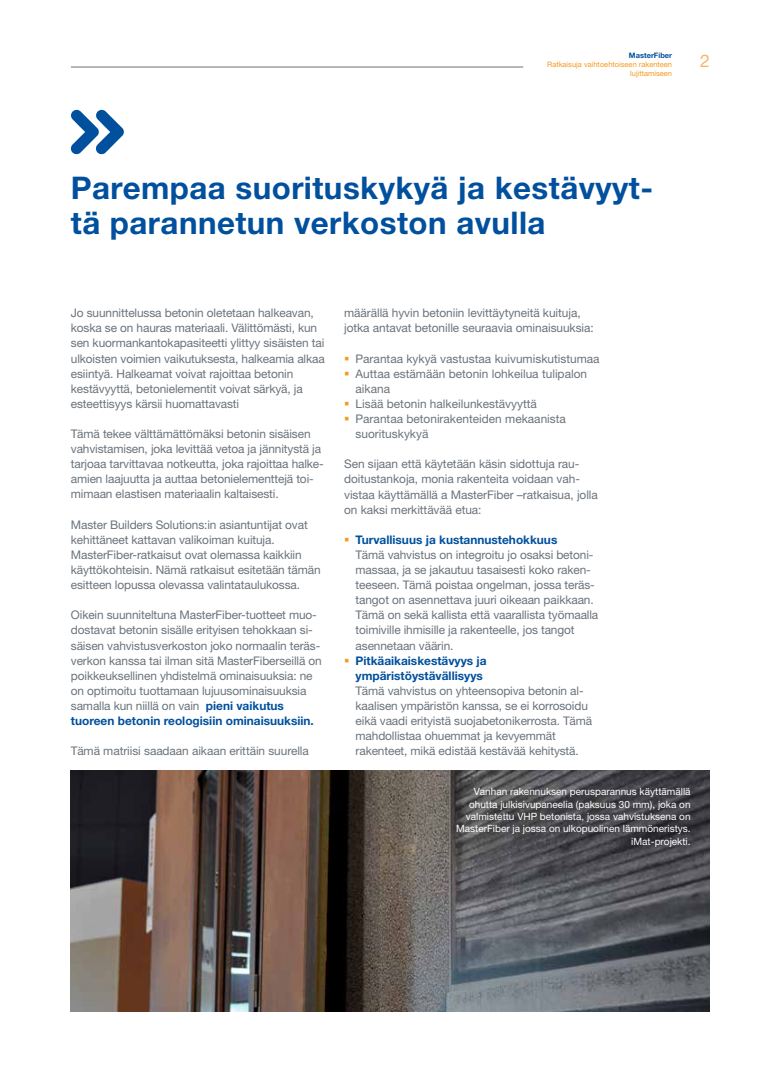
<style>
.page{position:relative;width:780px;height:1088px;background:#fff}
.page>*{position:absolute;margin:0;border:0;box-sizing:border-box;transform-origin:0 0}
.t1{font:700 31.25px/35.4px "Helvetica Neue LT Std";letter-spacing:.015em;color:#00509e}
.t2{font:17.5px "Helvetica Neue LT Std";color:#fcb562}
.t3{font:11.88px/15.1px "Helvetica Neue LT Std";letter-spacing:-.01em;color:#6a737b}
.t4{font:700 11.88px/15.1px "Helvetica Neue LT Std";color:#00509e}
.t5{font:10px/12.4px "Helvetica Neue";color:#fff;text-align:right}
.t6{font:7.5px/8.9px "Helvetica Neue LT Std";color:#f8991d;text-align:right}
.t7{font:700 7.5px "Helvetica Neue LT Std";color:#00509e}
.s1{font-weight:700;color:#00509e}
.s2{color:#f8991d}
</style>
<div class="page">
<hr style="left:71px;top:67px;width:452px;height:1px;background:#6a737b">
<svg style="left:71px;top:110px;width:53px;height:44px"></svg>
<img style="left:71px;top:770px;width:638px;height:242px">
<p class="t7" style="left:629px;top:50px;width:45px">MasterFiber</p>
<p class="t6" style="left:547px;top:59px;width:126px">Ratkaisuja vaihtoehtoiseen rakenteen lujittamiseen</p>
<h2 class="t2" style="left:700px;top:50px;width:11px">2</h2>
<h1 class="t1" style="left:71px;top:169px;width:583px">Parempaa suorituskykyä ja kestävyyt&shy;tä parannetun verkoston avulla</h1>
<p class="t3" style="left:71px;top:305px;width:255px">Jo suunnittelussa betonin oletetaan halkeavan, koska se on hauras materiaali. Välittömästi, kun sen kuormankantokapasiteetti ylittyy sisäisten tai ulkoisten voimien vaikutuksesta, halkeamia alkaa esiintyä. Halkeamat voivat rajoittaa betonin kestävyyttä, betonielementit voivat särkyä, ja esteettisyys kärsii huomattavasti</p>
<p class="t3" style="left:71px;top:426px;width:254px">Tämä tekee välttämättömäksi betonin sisäisen vahvistamisen, joka levittää vetoa ja jännitystä ja tarjoaa tarvittavaa notkeutta, joka rajoittaa halke&shy;amien laajuutta ja auttaa betonielementtejä toi&shy;mimaan elastisen materiaalin kaltaisesti.</p>
<p class="t3" style="left:71px;top:517px;width:251px">Master Builders Solutions:in asiantuntijat ovat kehittäneet kattavan valikoiman kuituja.<br>MasterFiber-ratkaisut ovat olemassa kaikkiin käyttökohteisin. Nämä ratkaisut esitetään tämän esitteen lopussa olevassa valintataulukossa.</p>
<p class="t3" style="left:71px;top:607px;width:252px">Oikein suunniteltuna MasterFiber-tuotteet muo&shy;dostavat betonin sisälle erityisen tehokkaan si&shy;säisen vahvistusverkoston joko normaalin teräs&shy;verkon kanssa tai ilman sitä MasterFiberseillä on poikkeuksellinen yhdistelmä ominaisuuksia: ne on optimoitu tuottamaan lujuusominaisuuksia samalla kun niillä on vain <span class="s1">pieni vaikutus tuoreen betonin reologisiin ominaisuuksiin.</span></p>
<p class="t3" style="left:71px;top:743px;width:239px">Tämä matriisi saadaan aikaan erittäin suurella</p>
<p class="t3" style="left:344px;top:305px;width:251px">määrällä hyvin betoniin levittäytyneitä kuituja, jotka antavat betonille seuraavia ominaisuuksia:</p>
<p class="t3" style="left:344px;top:351px;width:257px"><span class="s2">▪</span> Parantaa kykyä vastustaa kuivumiskutistumaa</p>
<p class="t3" style="left:355px;top:366px;width:233px;text-indent:-11px"><span class="s2">▪</span> Auttaa estämään betonin lohkeilua tulipalon aikana</p>
<p class="t3" style="left:344px;top:396px;width:194px"><span class="s2">▪</span> Lisää betonin halkeilunkestävyyttä</p>
<p class="t3" style="left:355px;top:411px;width:212px;text-indent:-11px"><span class="s2">▪</span> Parantaa betonirakenteiden mekaanista suorituskykyä</p>
<p class="t3" style="left:344px;top:456px;width:255px">Sen sijaan että käytetään käsin sidottuja rau&shy;doitustankoja, monia rakenteita voidaan vah&shy;vistaa käyttämällä a MasterFiber –ratkaisua, jolla on kaksi merkittävää etua:</p>
<p class="t3" style="left:355px;top:532px;width:244px;text-indent:-11px"><span class="s2">▪</span> <span class="s1">Turvallisuus ja kustannustehokkuus<br></span>Tämä vahvistus on integroitu jo osaksi betoni&shy;massaa, ja se jakautuu tasaisesti koko raken&shy;teeseen. Tämä poistaa ongelman, jossa teräs&shy;tangot on asennettava juuri oikeaan paikkaan.<br>Tämä on sekä kallista että vaarallista työmaalla toimiville ihmisille ja rakenteelle, jos tangot asennetaan väärin.</p>
<p class="t4" style="left:355px;top:653px;width:133px;text-indent:-11px"><span class="s2">▪</span> Pitkäaikaiskestävyys ja ympäristöystävällisyys</p>
<p class="t3" style="left:355px;top:683px;width:238px">Tämä vahvistus on yhteensopiva betonin al&shy;kaalisen ympäristön kanssa, se ei korrosoidu eikä vaadi erityistä suojabetonikerrosta. Tämä mahdollistaa ohuemmat ja kevyemmät rakenteet, mikä edistää kestävää kehitystä.</p>
<p class="t5" style="left:456px;top:785px;width:236px">Vanhan rakennuksen perusparannus käyttämällä ohutta julkisivupaneelia (paksuus 30 mm), joka on valmistettu VHP betonista, jossa vahvistuksena on MasterFiber ja jossa on ulkopuolinen lämmöneristys. iMat-projekti.</p>
</div>
